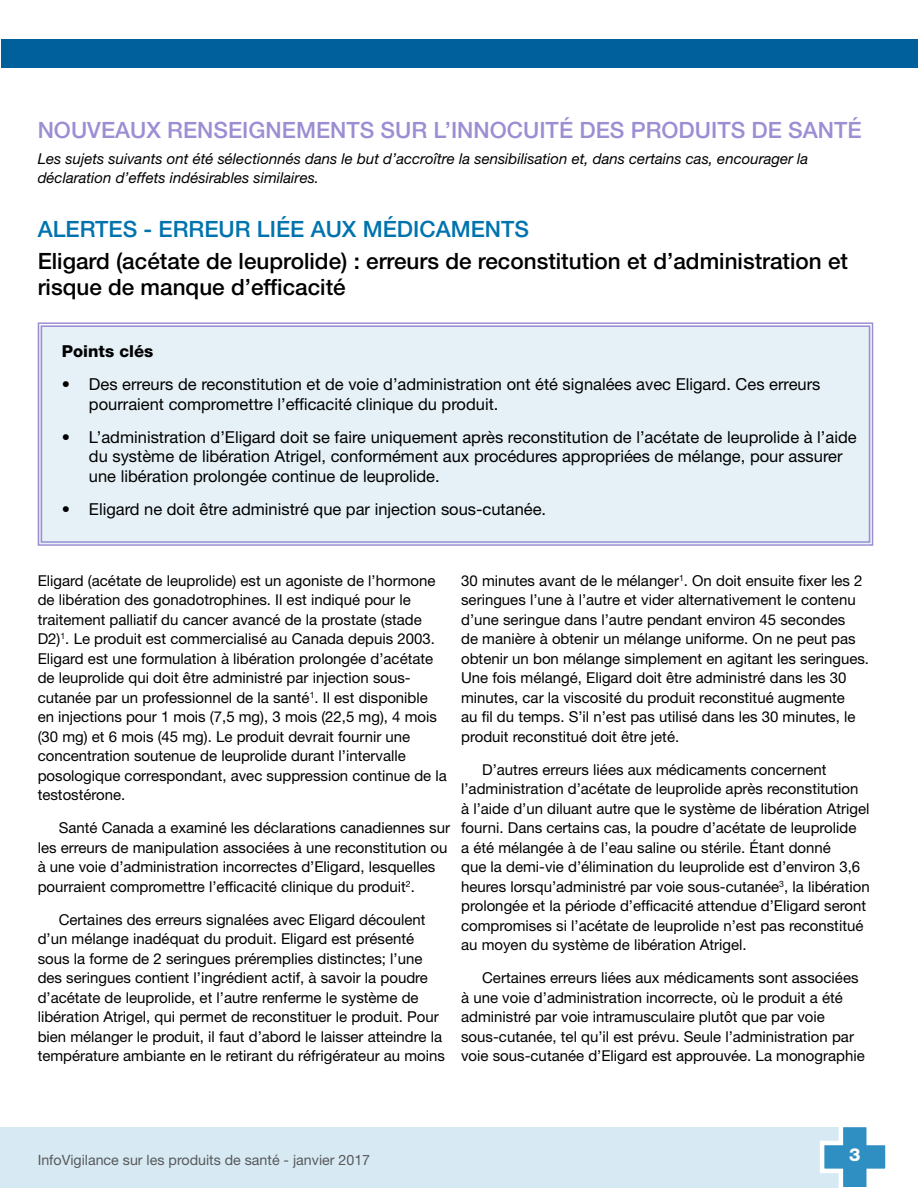
<style>
.page{position:relative;width:918px;height:1188px;background:#fff}
.page>*{position:absolute;margin:0;border:0;box-sizing:border-box;transform-origin:0 0}
.Text_-_Title_level_3{font:500 22.5px/25.5px "Helvetica Neue LT Std";color:#000}
.Text_-_Title_level_1{font:500 22.5px "Helvetica Neue LT Std";color:#9d8ed3}
.Text_-_Title_level_1-2{font:500 22.5px "Helvetica Neue LT Std";color:#0073ae}
.t1{font:800 18px "Helvetica Neue LT Std";color:#fff}
.t2{font:16.5px/19.5px "Helvetica Neue LT Std";color:#000}
.Recap_-_Product{font:800 16.5px "Helvetica Neue LT Std";color:#000}
.Text_-_Body{font:15px/19.5px "Helvetica Neue LT Std";color:#000}
.Text_-_Body_-_column{font:italic 15px/19.5px "Helvetica Neue LT Std";color:#000}
.t3{font:14.25px "Helvetica Neue LT Std";color:#58595b}
</style>
<div class="page">
<div style="left:1px;top:1127px;width:854px;height:61px;background:#d7eaf3"></div>
<hr style="left:0;top:1127px;width:1px;height:61px;background:#d7eaf3">
<svg style="left:820px;top:1127px;width:66px;height:61px"></svg>
<div style="left:1px;top:39px;width:917px;height:29px;background:#00609c"></div>
<div style="left:37px;top:322px;width:837px;height:224px;background:#e6f1f7"></div>
<div style="left:41px;top:325px;width:829px;height:218px;border:1px solid #9d8ed3"></div>
<p class="Text_-_Title_level_1" style="left:38px;top:116px;width:825px">NOUVEAUX RENSEIGNEMENTS SUR L’INNOCUITÉ DES PRODUITS DE SANTÉ</p>
<p class="Text_-_Body_-_column" style="left:38px;top:149px;width:772px">Les sujets suivants ont été sélectionnés dans le but d’accroître la sensibilisation et, dans certains cas, encourager la déclaration d’effets indésirables similaires.</p>
<p class="Text_-_Title_level_1-2" style="left:38px;top:216px;width:493px">ALERTES - ERREUR LIÉE AUX MÉDICAMENTS</p>
<p class="Text_-_Title_level_3" style="left:38px;top:248px;width:812px">Eligard (acétate de leuprolide) : erreurs de reconstitution et d’administration et risque de manque d’efficacité</p>
<p class="Recap_-_Product" style="left:62px;top:342px;width:93px">Points clés</p>
<p class="t2" style="left:89px;top:375px;width:733px;text-indent:-27px">• Des erreurs de reconstitution et de voie d’administration ont été signalées avec Eligard. Ces erreurs pourraient compromettre l’efficacité clinique du produit.</p>
<p class="t2" style="left:89px;top:427px;width:769px;text-indent:-27px">• L’administration d’Eligard doit se faire uniquement après reconstitution de l’acétate de leuprolide à l’aide du système de libération Atrigel, conformément aux procédures appropriées de mélange, pour assurer une libération prolongée continue de leuprolide.</p>
<p class="t2" style="left:62px;top:499px;width:486px">• Eligard ne doit être administré que par injection sous-cutanée.</p>
<p class="Text_-_Body" style="left:38px;top:570px;width:411px">Eligard (acétate de leuprolide) est un agoniste de l’hormone de libération des gonadotrophines. Il est indiqué pour le traitement palliatif du cancer avancé de la prostate (stade D2)<sup>1</sup>. Le produit est commercialisé au Canada depuis 2003.<br>Eligard est une formulation à libération prolongée d’acétate de leuprolide qui doit être administré par injection sous&shy;cutanée par un professionnel de la santé<sup>1</sup>. Il est disponible en injections pour 1 mois (7,5 mg), 3 mois (22,5 mg), 4 mois (30 mg) et 6 mois (45 mg). Le produit devrait fournir une concentration soutenue de leuprolide durant l’intervalle posologique correspondant, avec suppression continue de la testostérone.</p>
<p class="Text_-_Body" style="left:38px;top:818px;width:414px;text-indent:21px">Santé Canada a examiné les déclarations canadiennes sur les erreurs de manipulation associées à une reconstitution ou à une voie d’administration incorrectes d’Eligard, lesquelles pourraient compromettre l’efficacité clinique du produit<sup>2</sup>.</p>
<p class="Text_-_Body" style="left:38px;top:909px;width:409px;text-indent:21px">Certaines des erreurs signalées avec Eligard découlent d’un mélange inadéquat du produit. Eligard est présenté sous la forme de 2 seringues préremplies distinctes; l’une des seringues contient l’ingrédient actif, à savoir la poudre d’acétate de leuprolide, et l’autre renferme le système de libération Atrigel, qui permet de reconstituer le produit. Pour bien mélanger le produit, il faut d’abord le laisser atteindre la température ambiante en le retirant du réfrigérateur au moins</p>
<p class="Text_-_Body" style="left:461px;top:570px;width:409px">30 minutes avant de le mélanger<sup>1</sup>. On doit ensuite fixer les 2 seringues l’une à l’autre et vider alternativement le contenu d’une seringue dans l’autre pendant environ 45 secondes<br>de manière à obtenir un mélange uniforme. On ne peut pas obtenir un bon mélange simplement en agitant les seringues.<br>Une fois mélangé, Eligard doit être administré dans les 30 minutes, car la viscosité du produit reconstitué augmente<br>au fil du temps. S’il n’est pas utilisé dans les 30 minutes, le produit reconstitué doit être jeté.</p>
<p class="Text_-_Body" style="left:461px;top:759px;width:410px;text-indent:21px">D’autres erreurs liées aux médicaments concernent l’administration d’acétate de leuprolide après reconstitution à l’aide d’un diluant autre que le système de libération Atrigel fourni. Dans certains cas, la poudre d’acétate de leuprolide<br>a été mélangée à de l’eau saline ou stérile. Étant donné<br>que la demi-vie d’élimination du leuprolide est d’environ 3,6 heures lorsqu’administré par voie sous-cutanée<sup>3</sup>, la libération prolongée et la période d’efficacité attendue d’Eligard seront compromises si l’acétate de leuprolide n’est pas reconstitué au moyen du système de libération Atrigel.</p>
<p class="Text_-_Body" style="left:461px;top:968px;width:405px;text-indent:21px">Certaines erreurs liées aux médicaments sont associées à une voie d’administration incorrecte, où le produit a été administré par voie intramusculaire plutôt que par voie sous-cutanée, tel qu’il est prévu. Seule l’administration par voie sous-cutanée d’Eligard est approuvée. La monographie</p>
<p class="t3" style="left:38px;top:1152px;width:334px">InfoVigilance sur les produits de santé - janvier 2017</p>
<p class="t1" style="left:849px;top:1144px;width:13px">3</p>
</div>
